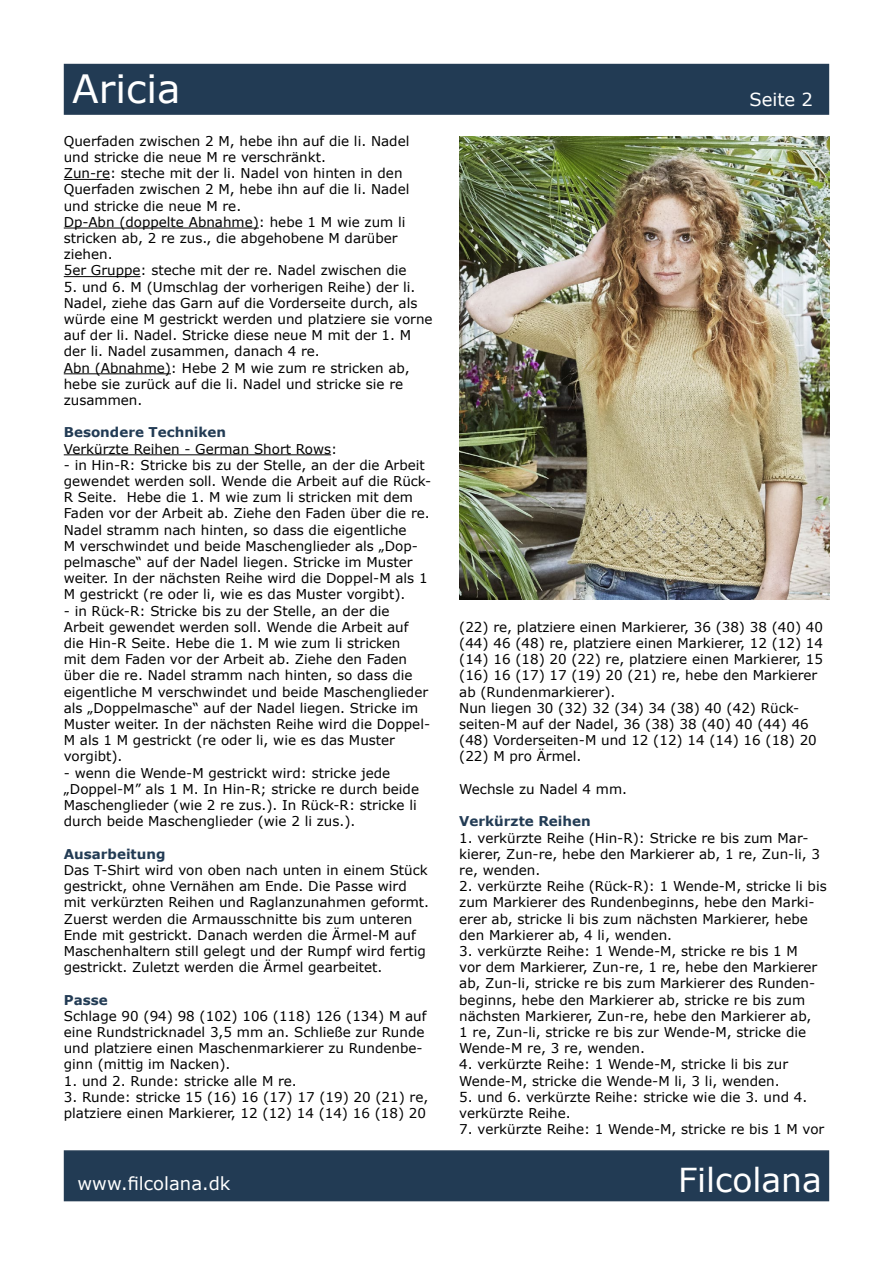
<style>
.page{position:relative;width:893px;height:1263px;background:#fff}
.page>*{position:absolute;margin:0;border:0;box-sizing:border-box;transform-origin:0 0}
.t1{font:39px "Verdana";color:#fff}
.t2{font:33px "Verdana";color:#fff}
.t3{font:18px "Verdana";color:#fff}
.t4{font:13.5px/16.2px "Verdana";color:#000}
.t5{font:700 13.5px "Verdana";color:#223b54}
</style>
<div class="page">
<div style="left:64px;top:64px;width:765px;height:51px;background:#223b54;border:2px solid #243c54"></div>
<div style="left:64px;top:1150px;width:765px;height:51px;background:#223b54;border:2px solid #243c54"></div>
<hr style="left:64px;top:179px;width:46px;height:1px;background:#000">
<hr style="left:64px;top:228px;width:195px;height:1px;background:#000">
<hr style="left:64px;top:276px;width:77px;height:1px;background:#000">
<hr style="left:64px;top:373px;width:107px;height:1px;background:#000">
<hr style="left:64px;top:454px;width:267px;height:1px;background:#000">
<img style="left:459px;top:136px;width:370px;height:463px">
<h1 class="t1" style="left:72px;top:62px;width:110px">Aricia</h1>
<p class="t4" style="left:64px;top:133px;width:347px">Querfaden zwischen 2 M, hebe ihn auf die li. Nadel und stricke die neue M re verschränkt.<br>Zun-re: steche mit der li. Nadel von hinten in den Querfaden zwischen 2 M, hebe ihn auf die li. Nadel und stricke die neue M re.<br>Dp-Abn (doppelte Abnahme): hebe 1 M wie zum li stricken ab, 2 re zus., die abgehobene M darüber ziehen.<br>5er Gruppe: steche mit der re. Nadel zwischen die</p>
<p class="t4" style="left:64px;top:278px;width:370px">5. und 6. M (Umschlag der vorherigen Reihe) der li.<br>Nadel, ziehe das Garn auf die Vorderseite durch, als würde eine M gestrickt werden und platziere sie vorne auf der li. Nadel. Stricke diese neue M mit der 1. M der li. Nadel zusammen, danach 4 re.<br>Abn (Abnahme): Hebe 2 M wie zum re stricken ab, hebe sie zurück auf die li. Nadel und stricke sie re zusammen.</p>
<p class="t5" style="left:64px;top:423px;width:164px">Besondere Techniken</p>
<p class="t4" style="left:64px;top:440px;width:275px">Verkürzte Reihen - German Short Rows:</p>
<p class="t4" style="left:64px;top:457px;width:369px">- in Hin-R: Stricke bis zu der Stelle, an der die Arbeit gewendet werden soll. Wende die Arbeit auf die Rück-R Seite. Hebe die 1. M wie zum li stricken mit dem Faden vor der Arbeit ab. Ziehe den Faden über die re.<br>Nadel stramm nach hinten, so dass die eigentliche<br>M verschwindet und beide Maschenglieder als „Dop&shy;pelmasche“ auf der Nadel liegen. Stricke im Muster weiter. In der nächsten Reihe wird die Doppel-M als 1<br>M gestrickt (re oder li, wie es das Muster vorgibt).</p>
<p class="t4" style="left:64px;top:602px;width:368px">- in Rück-R: Stricke bis zu der Stelle, an der die Arbeit gewendet werden soll. Wende die Arbeit auf die Hin-R Seite. Hebe die 1. M wie zum li stricken<br>mit dem Faden vor der Arbeit ab. Ziehe den Faden über die re. Nadel stramm nach hinten, so dass die eigentliche M verschwindet und beide Maschenglieder als „Doppelmasche“ auf der Nadel liegen. Stricke im Muster weiter. In der nächsten Reihe wird die Doppel-M als 1 M gestrickt (re oder li, wie es das Muster vorgibt).</p>
<p class="t4" style="left:64px;top:764px;width:357px">- wenn die Wende-M gestrickt wird: stricke jede „Doppel-M” als 1 M. In Hin-R; stricke re durch beide Maschenglieder (wie 2 re zus.). In Rück-R: stricke li durch beide Maschenglieder (wie 2 li zus.).</p>
<p class="t5" style="left:64px;top:844px;width:103px">Ausarbeitung</p>
<p class="t4" style="left:64px;top:862px;width:367px">Das T-Shirt wird von oben nach unten in einem Stück gestrickt, ohne Vernähen am Ende. Die Passe wird mit verkürzten Reihen und Raglanzunahmen geformt.<br>Zuerst werden die Armausschnitte bis zum unteren Ende mit gestrickt. Danach werden die Ärmel-M auf Maschenhaltern still gelegt und der Rumpf wird fertig gestrickt. Zuletzt werden die Ärmel gearbeitet.</p>
<p class="t5" style="left:64px;top:990px;width:45px">Passe</p>
<p class="t4" style="left:64px;top:1007px;width:364px">Schlage 90 (94) 98 (102) 106 (118) 126 (134) M auf eine Rundstricknadel 3,5 mm an. Schließe zur Runde und platziere einen Maschenmarkierer zu Rundenbe&shy;ginn (mittig im Nacken).</p>
<p class="t4" style="left:64px;top:1072px;width:235px">1. und 2. Runde: stricke alle M re.</p>
<p class="t4" style="left:64px;top:1088px;width:366px">3. Runde: stricke 15 (16) 16 (17) 17 (19) 20 (21) re, platziere einen Markierer, 12 (12) 14 (14) 16 (18) 20</p>
<h3 class="t3" style="left:749px;top:87px;width:65px">Seite 2</h3>
<p class="t4" style="left:459px;top:619px;width:365px">(22) re, platziere einen Markierer, 36 (38) 38 (40) 40 (44) 46 (48) re, platziere einen Markierer, 12 (12) 14 (14) 16 (18) 20 (22) re, platziere einen Markierer, 15 (16) 16 (17) 17 (19) 20 (21) re, hebe den Markierer ab (Rundenmarkierer).<br>Nun liegen 30 (32) 32 (34) 34 (38) 40 (42) Rück&shy;seiten-M auf der Nadel, 36 (38) 38 (40) 40 (44) 46 (48) Vorderseiten-M und 12 (12) 14 (14) 16 (18) 20 (22) M pro Ärmel.</p>
<p class="t4" style="left:459px;top:781px;width:169px">Wechsle zu Nadel 4 mm.</p>
<p class="t5" style="left:459px;top:812px;width:133px">Verkürzte Reihen</p>
<p class="t4" style="left:459px;top:829px;width:362px">1. verkürzte Reihe (Hin-R): Stricke re bis zum Mar&shy;kierer, Zun-re, hebe den Markierer ab, 1 re, Zun-li, 3 re, wenden.</p>
<p class="t4" style="left:459px;top:878px;width:369px">2. verkürzte Reihe (Rück-R): 1 Wende-M, stricke li bis zum Markierer des Rundenbeginns, hebe den Marki&shy;erer ab, stricke li bis zum nächsten Markierer, hebe den Markierer ab, 4 li, wenden.</p>
<p class="t4" style="left:459px;top:943px;width:360px">3. verkürzte Reihe: 1 Wende-M, stricke re bis 1 M vor dem Markierer, Zun-re, 1 re, hebe den Markierer ab, Zun-li, stricke re bis zum Markierer des Runden&shy;beginns, hebe den Markierer ab, stricke re bis zum nächsten Markierer, Zun-re, hebe den Markierer ab, 1 re, Zun-li, stricke re bis zur Wende-M, stricke die Wende-M re, 3 re, wenden.</p>
<p class="t4" style="left:459px;top:1056px;width:330px">4. verkürzte Reihe: 1 Wende-M, stricke li bis zur<br>Wende-M, stricke die Wende-M li, 3 li, wenden.</p>
<p class="t4" style="left:459px;top:1088px;width:350px">5. und 6. verkürzte Reihe: stricke wie die 3. und 4. verkürzte Reihe.</p>
<p class="t4" style="left:459px;top:1121px;width:367px">7. verkürzte Reihe: 1 Wende-M, stricke re bis 1 M vor</p>
<h3 class="t3" style="left:78px;top:1171px;width:154px">www.filcolana.dk</h3>
<h2 class="t2" style="left:678px;top:1157px;width:145px">Filcolana</h2>
</div>
